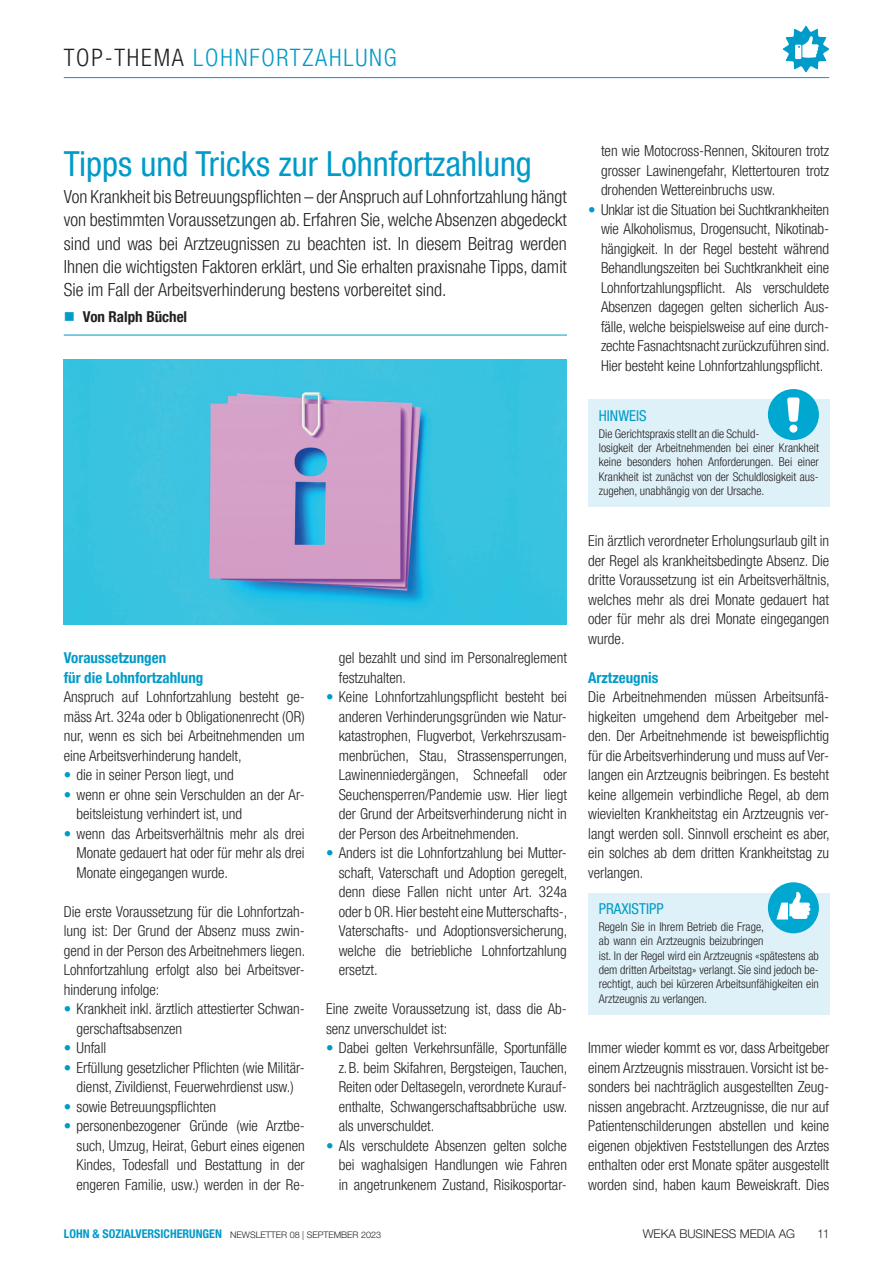
<style>
.page{position:relative;width:893px;height:1263px;background:#fff}
.page>*{position:absolute;margin:0;border:0;box-sizing:border-box;transform-origin:0 0}
.t1{font:condensed 34.5px "Helvetica Neue LT Pro";color:#009bc8}
.t2{font:300 condensed 24px "Helvetica Neue LT Pro";letter-spacing:.075em;color:#009bc8}
.t3{font:300 condensed 18px/23.2px "Helvetica Neue LT Pro";color:#231f20;text-align:justify}
.t4{font:300 condensed 15px/19.5px "Helvetica Neue LT Pro";color:#231f20;text-align:justify}
.t5{font:700 condensed 15px/19.5px "Helvetica Neue LT Pro";color:#009bc8}
.t6{font:condensed 15px "Helvetica Neue LT Pro";color:#009bc8}
.t7{font:700 condensed 15px "Helvetica Neue LT Pro";color:#231f20}
.t8{font:300 condensed 12px/14.4px "Helvetica Neue LT Pro";color:#231f20}
.t9{font:300 12px "Helvetica Neue LT Pro";color:#231f20}
.t10{font:300 9px "Helvetica Neue LT Pro";color:#231f20}
.s1{color:#231f20}
.s2{color:#009bc8}
.s3{font-weight:700;font-stretch:condensed;font-size:12px;color:#009bc8}
</style>
<div class="page">
<hr style="left:64px;top:77px;width:765px;height:1px;background:#009bc8">
<svg style="left:783px;top:26px;width:46px;height:46px"></svg>
<div style="left:588px;top:400px;width:241px;height:107px;background:#dff1f8"></div>
<div style="left:768px;top:389px;width:51px;height:51px;background:#00a8d1;border-radius:50%"></div>
<svg style="left:787px;top:397px;width:13px;height:25px"></svg>
<div style="left:789px;top:425px;width:8px;height:8px;background:#fff;border-radius:50%"></div>
<div style="left:588px;top:893px;width:241px;height:121px;background:#dff1f8"></div>
<div style="left:768px;top:882px;width:51px;height:51px;background:#00a8d1;border-radius:50%"></div>
<svg style="left:776px;top:891px;width:34px;height:28px"></svg>
<hr style="left:64px;top:335px;width:503px;height:1px;background:#009bc8">
<img style="left:64px;top:360px;width:503px;height:264px">
<h2 class="t2" style="left:64px;top:44px;width:334px"><span class="s1">TOP-THEMA</span> LOHNFORTZAHLUNG</h2>
<h1 class="t1" style="left:64px;top:143px;width:470px">Tipps und Tricks zur Lohnfortzahlung</h1>
<p class="t3" style="left:64px;top:185px;width:505px">Von Krankheit bis Betreuungspflichten – der Anspruch auf Lohnfortzahlung hängt von bestimmten Voraussetzungen ab. Erfahren Sie, welche Absenzen abgedeckt sind und was bei Arztzeugnissen zu beachten ist. In diesem Beitrag werden Ihnen die wichtigsten Faktoren erklärt, und Sie erhalten praxisnahe Tipps, damit Sie im Fall der Arbeitsverhinderung bestens vorbereitet sind.</p>
<p class="t7" style="left:83px;top:308px;width:106px">Von Ralph Büchel</p>
<p class="t5" style="left:64px;top:648px;width:141px">Voraussetzungen<br>für die Lohnfortzahlung</p>
<p class="t4" style="left:64px;top:687px;width:242px">Anspruch auf Lohnfortzahlung besteht ge&shy;mäss Art. 324a oder b Obligationenrecht (OR) nur, wenn es sich bei Arbeitnehmenden um eine Arbeitsverhinderung handelt,</p>
<p class="t4" style="left:64px;top:765px;width:172px"><span class="s2">•</span> die in seiner Person liegt, und</p>
<p class="t4" style="left:77px;top:784px;width:230px;text-indent:-13px"><span class="s2">•</span> wenn er ohne sein Verschulden an der Ar&shy;beitsleistung verhindert ist, und</p>
<p class="t4" style="left:77px;top:823px;width:230px;text-indent:-13px"><span class="s2">•</span> wenn das Arbeitsverhältnis mehr als drei Monate gedauert hat oder für mehr als drei Monate eingegangen wurde.</p>
<p class="t4" style="left:64px;top:901px;width:243px">Die erste Voraussetzung für die Lohnfortzah&shy;lung ist: Der Grund der Absenz muss zwin&shy;gend in der Person des Arbeitnehmers liegen.<br>Lohnfortzahlung erfolgt also bei Arbeitsver&shy;hinderung infolge:</p>
<p class="t4" style="left:77px;top:999px;width:230px;text-indent:-13px"><span class="s2">•</span> Krankheit inkl. ärztlich attestierter Schwan&shy;gerschaftsabsenzen</p>
<p class="t4" style="left:64px;top:1038px;width:44px"><span class="s2">•</span> Unfall</p>
<p class="t4" style="left:64px;top:1057px;width:242px;text-align:center"><span class="s2">•</span> Erfüllung gesetzlicher Pflichten (wie Militär&shy;dienst, Zivildienst, Feuerwehrdienst usw.)</p>
<p class="t4" style="left:64px;top:1096px;width:154px"><span class="s2">•</span> sowie Betreuungspflichten</p>
<p class="t4" style="left:77px;top:1116px;width:230px;text-indent:-13px"><span class="s2">•</span> personenbezogener Gründe (wie Arztbe&shy;such, Umzug, Heirat, Geburt eines eigenen Kindes, Todesfall und Bestattung in der engeren Familie, usw.) werden in der Re-</p>
<p class="t4" style="left:339px;top:648px;width:230px">gel bezahlt und sind im Personalreglement festzuhalten.</p>
<p class="t4" style="left:339px;top:687px;width:230px;text-indent:-13px"><span class="s2">•</span> Keine Lohnfortzahlungspflicht besteht bei anderen Verhinderungsgründen wie Natur&shy;katastrophen, Flugverbot, Verkehrszusam&shy;menbrüchen, Stau, Strassensperrungen, Lawinenniedergängen, Schneefall oder Seuchensperren/Pandemie usw. Hier liegt der Grund der Arbeitsverhinderung nicht in der Person des Arbeitnehmenden.</p>
<p class="t4" style="left:339px;top:843px;width:230px;text-indent:-13px"><span class="s2">•</span> Anders ist die Lohnfortzahlung bei Mutter&shy;schaft, Vaterschaft und Adoption geregelt, denn diese Fallen nicht unter Art. 324a oder b OR. Hier besteht eine Mutterschafts-, Vaterschafts- und Adoptionsversicherung, welche die betriebliche Lohnfortzahlung ersetzt.</p>
<p class="t4" style="left:326px;top:999px;width:242px">Eine zweite Voraussetzung ist, dass die Ab&shy;senz unverschuldet ist:</p>
<p class="t4" style="left:339px;top:1038px;width:230px;text-indent:-13px"><span class="s2">•</span> Dabei gelten Verkehrsunfälle, Sportunfälle z.B. beim Skifahren, Bergsteigen, Tauchen, Reiten oder Deltasegeln, verordnete Kurauf&shy;enthalte, Schwangerschaftsabbrüche usw. als unverschuldet.</p>
<p class="t4" style="left:339px;top:1135px;width:230px;text-indent:-13px"><span class="s2">•</span> Als verschuldete Absenzen gelten solche bei waghalsigen Handlungen wie Fahren in angetrunkenem Zustand, Risikosportar-</p>
<p class="t4" style="left:601px;top:141px;width:230px">ten wie Motocross-Rennen, Skitouren trotz grosser Lawinengefahr, Klettertouren trotz drohenden Wettereinbruchs usw.</p>
<p class="t4" style="left:601px;top:199px;width:230px;text-indent:-13px"><span class="s2">•</span> Unklar ist die Situation bei Suchtkrankheiten wie Alkoholismus, Drogensucht, Nikotinab&shy;hängigkeit. In der Regel besteht während Behandlungszeiten bei Suchtkrankheit eine Lohnfortzahlungspflicht. Als verschuldete Absenzen dagegen gelten sicherlich Aus&shy;fälle, welche beispielsweise auf eine durch&shy;zechte Fasnachtsnacht zurückzuführen sind.<br>Hier besteht keine Lohnfortzahlungspflicht.</p>
<p class="t6" style="left:599px;top:407px;width:49px">HINWEIS</p>
<p class="t8" style="left:599px;top:426px;width:222px">Die Gerichtspraxis stellt an die Schuld-<br>losigkeit der Arbeitnehmenden bei einer Krankheit keine besonders hohen Anforderungen. Bei einer Krankheit ist zunächst von der Schuldlosigkeit aus&shy;zugehen, unabhängig von der Ursache.</p>
<p class="t4" style="left:588px;top:531px;width:243px">Ein ärztlich verordneter Erholungsurlaub gilt in der Regel als krankheitsbedingte Absenz. Die dritte Voraussetzung ist ein Arbeitsverhältnis, welches mehr als drei Monate gedauert hat oder für mehr als drei Monate eingegangen wurde.</p>
<p class="t5" style="left:588px;top:667px;width:72px">Arztzeugnis</p>
<p class="t4" style="left:588px;top:687px;width:243px">Die Arbeitnehmenden müssen Arbeitsunfä&shy;higkeiten umgehend dem Arbeitgeber mel&shy;den. Der Arbeitnehmende ist beweispflichtig für die Arbeitsverhinderung und muss auf Ver&shy;langen ein Arztzeugnis beibringen. Es besteht keine allgemein verbindliche Regel, ab dem wievielten Krankheitstag ein Arztzeugnis ver&shy;langt werden soll. Sinnvoll erscheint es aber, ein solches ab dem dritten Krankheitstag zu verlangen.</p>
<p class="t6" style="left:599px;top:900px;width:66px">PRAXISTIPP</p>
<p class="t8" style="left:599px;top:919px;width:222px">Regeln Sie in Ihrem Betrieb die Frage,<br>ab wann ein Arztzeugnis beizubringen<br>ist. In der Regel wird ein Arztzeugnis «spätestens ab dem dritten Arbeitstag» verlangt. Sie sind jedoch be&shy;rechtigt, auch bei kürzeren Arbeitsunfähigkeiten ein Arztzeugnis zu verlangen.</p>
<p class="t4" style="left:588px;top:1038px;width:242px">Immer wieder kommt es vor, dass Arbeitgeber einem Arztzeugnis misstrauen. Vorsicht ist be&shy;sonders bei nachträglich ausgestellten Zeug&shy;nissen angebracht. Arztzeugnisse, die nur auf Patientenschilderungen abstellen und keine eigenen objektiven Feststellungen des Arztes enthalten oder erst Monate später ausgestellt worden sind, haben kaum Beweiskraft. Dies</p>
<p class="t10" style="left:64px;top:1229px;width:319px"><span class="s3">LOHN &amp; SOZIALVERSICHERUNGEN</span> NEWSLETTER 08 | SEPTEMBER 2023</p>
<p class="t9" style="left:643px;top:1226px;width:154px">WEKA BUSINESS MEDIA AG</p>
<p class="t8" style="left:818px;top:1226px;width:13px">11</p>
</div>
